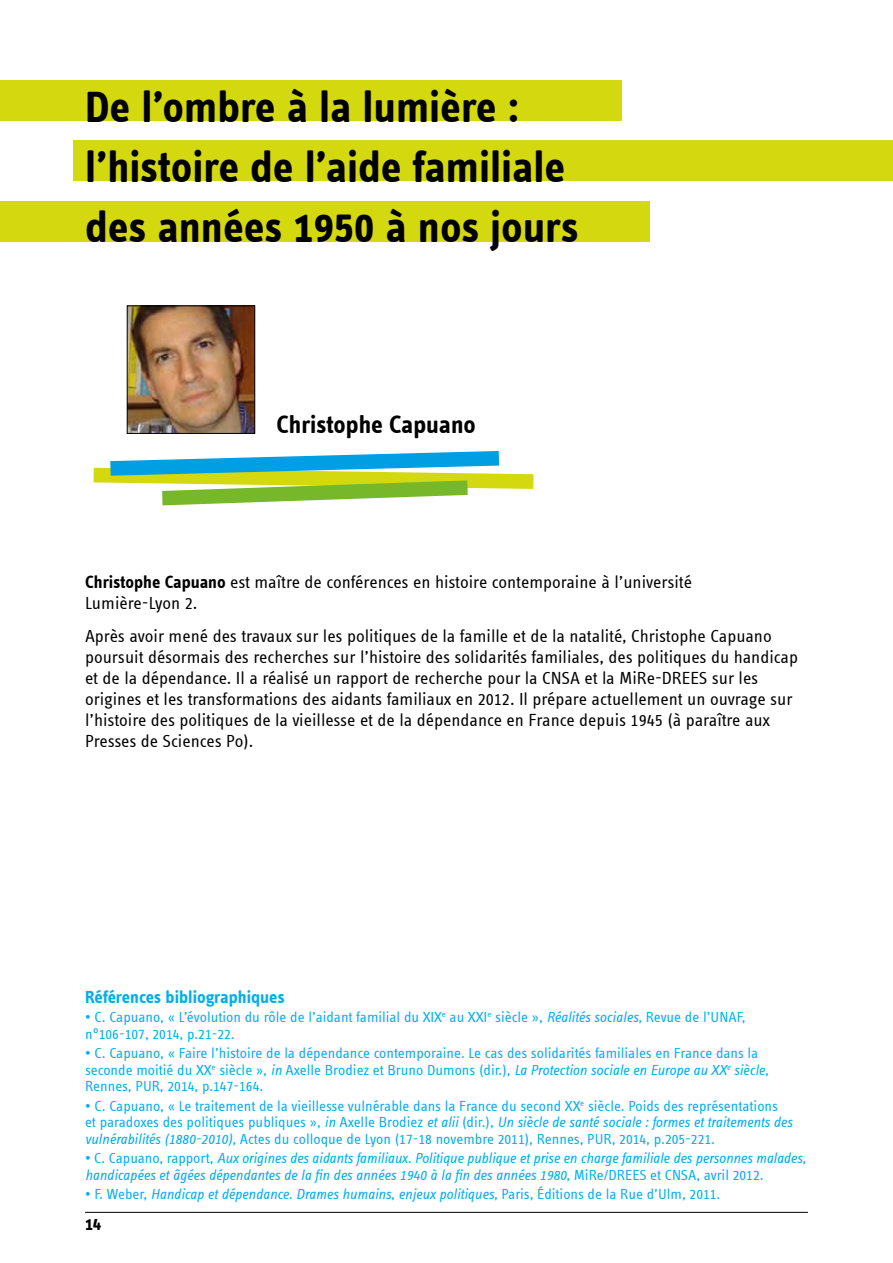
<style>
.page{position:relative;width:893px;height:1263px;background:#fff}
.page>*{position:absolute;margin:0;border:0;box-sizing:border-box;transform-origin:0 0}
.t1{font:700 45px/60px "Info Text Offc";color:#000}
.t2{font:700 25.5px "Info Text Offc";color:#000}
.t3{font:18px/21px "Info Text Offc";color:#000}
.t4{font:700 18px "Info Text Offc";color:#00aeef}
.t5{font:700 18px "Info Text Offc";color:#000}
.t6{font:15px/16.5px "Info Text Offc";color:#00aeef}
.t7{font:italic 15px/16.5px "Info Text Offc";letter-spacing:-.005em;color:#00aeef}
.s1{font-weight:700}
.s2{font-style:italic}
.s3{font-style:normal}
</style>
<div class="page">
<div style="left:0;top:81px;width:622px;height:40px;background:#d3d80f"></div>
<div style="left:73px;top:141px;width:820px;height:40px;background:#d3d80f"></div>
<div style="left:0;top:201px;width:650px;height:41px;background:#d3d80f"></div>
<svg style="left:94px;top:451px;width:440px;height:54px"></svg>
<img style="left:129px;top:307px;width:124px;height:125px">
<div style="left:127px;top:305px;width:128px;height:129px;border:1px solid #000"></div>
<hr style="left:85px;top:1212px;width:723px;height:1px;background:#000">
<h1 class="t1" style="left:85px;top:77px;width:496px">De l’ombre à la lumière : l’histoire de l’aide familiale des années 1950 à nos jours</h1>
<h2 class="t2" style="left:276px;top:409px;width:201px">Christophe Capuano</h2>
<p class="t3" style="left:85px;top:572px;width:608px"><span class="s1">Christophe Capuano</span> est maître de conférences en histoire contemporaine à l’université<br>Lumière-Lyon 2.</p>
<p class="t3" style="left:85px;top:626px;width:715px">Après avoir mené des travaux sur les politiques de la famille et de la natalité, Christophe Capuano poursuit désormais des recherches sur l’histoire des solidarités familiales, des politiques du handicap et de la dépendance. Il a réalisé un rapport de recherche pour la CNSA et la MiRe-DREES sur les origines et les transformations des aidants familiaux en 2012. Il prépare actuellement un ouvrage sur l’histoire des politiques de la vieillesse et de la dépendance en France depuis 1945 (à paraître aux Presses de Sciences Po).</p>
<p class="t4" style="left:85px;top:986px;width:201px">Références bibliographiques</p>
<p class="t6" style="left:85px;top:1009px;width:662px">• C. Capuano, « L’évolution du rôle de l’aidant familial du XIX<sup>e</sup> au XXI<sup>e</sup> siècle », <span class="s2">Réalités sociales,</span> Revue de l’UNAF, n°106-107, 2014, p.21-22.</p>
<p class="t6" style="left:85px;top:1045px;width:685px">• C. Capuano, « Faire l’histoire de la dépendance contemporaine. Le cas des solidarités familiales en France dans la seconde moitié du XX<sup>e</sup> siècle », <span class="s2">in</span> Axelle Brodiez et Bruno Dumons (dir.), <span class="s2">La Protection sociale en Europe au XX</span><sup>e</sup> <span class="s2">siècle</span>,<br>Rennes, PUR, 2014, p.147-164.</p>
<p class="t6" style="left:85px;top:1097px;width:709px">• C. Capuano, « Le traitement de la vieillesse vulnérable dans la France du second XX<sup>e</sup> siècle. Poids des représentations et paradoxes des politiques publiques », <span class="s2">in</span> Axelle Brodiez <span class="s2">et alii</span> (dir.), <span class="s2">Un siècle de santé sociale : formes et traitements des vulnérabilités (1880-2010)</span>, Actes du colloque de Lyon (17-18 novembre 2011), Rennes, PUR, 2014, p.205-221.</p>
<p class="t7" style="left:85px;top:1150px;width:723px"><span class="s3">• C. Capuano, rapport,</span> Aux origines des aidants familiaux. Politique publique et prise en charge familiale des personnes malades, handicapées et âgées dépendantes de la fin des années 1940 à la fin des années 1980, <span class="s3">MiRe/DREES et CNSA, avril 2012.</span></p>
<p class="t7" style="left:85px;top:1186px;width:637px"><span class="s3">• F. Weber,</span> Handicap et dépendance. Drames humains, enjeux politiques, <span class="s3">Paris, Éditions de la Rue d’Ulm, 2011.</span></p>
<p class="t5" style="left:85px;top:1213px;width:18px">14</p>
</div>
